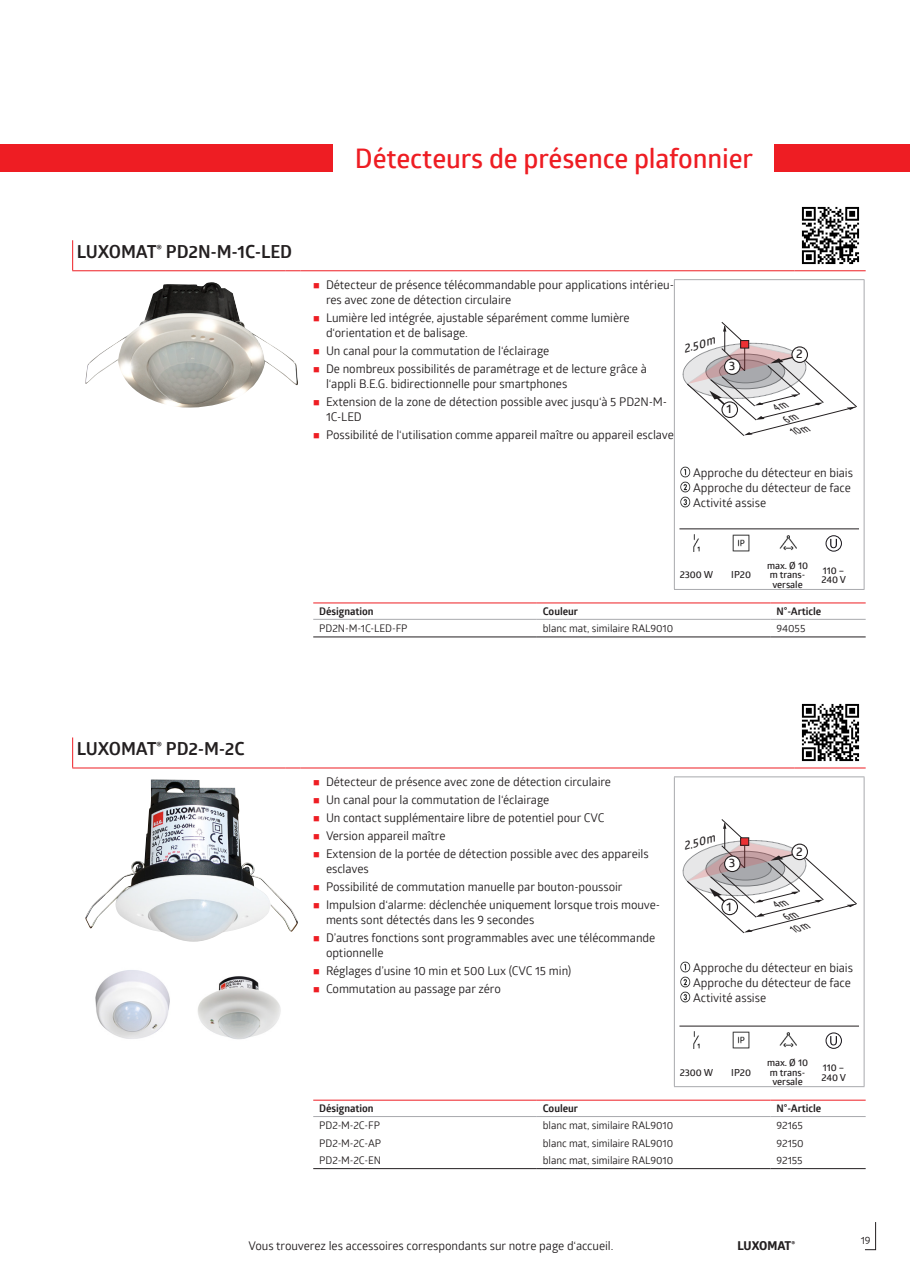
<style>
.page{position:relative;width:910px;height:1280px;background:#fff}
.page>*{position:absolute;margin:0;border:0;box-sizing:border-box;transform-origin:0 0}
.Kolumnentitel_Node_0{font:600 27px "Glober";letter-spacing:-.005em;color:#ee1d23}
.Produkt_Überschrift{font:700 18px "Glober";letter-spacing:-.005em;color:#231f20}
.t1{font:600 12.3px "Glober";color:#231f20}
.MASTER_Glober{font:12px/15px "Glober";letter-spacing:-.005em;color:#231f20}
.Kolumnentitel_Node_0-2{font:700 12px "Globerx";letter-spacing:-.01em;color:#231f20}
.t2{font:italic 600 11.85px "Glober";color:#231f20;scale:.96 1}
.Produkttabelle_Körpe{font:10.5px "Glober";letter-spacing:-.005em;color:#231f20}
.Produkttabelle_Kopfz{font:700 10.5px "Glober";letter-spacing:-.005em;color:#231f20}
.Icon_Values_Condense{font:600 9.75px/9.8px "Glober";letter-spacing:-.005em;color:#231f20}
</style>
<div class="page">
<div style="left:0;top:145px;width:8px;height:27px;background:#ee1d23"></div>
<div style="left:9px;top:145px;width:901px;height:27px;background:#ee1d23"></div>
<svg style="left:865px;top:1222px;width:11px;height:28px"></svg>
<div style="left:334px;top:140px;width:440px;height:36px;background:#fff"></div>
<hr style="left:794px;top:270px;width:72px;height:1px;background:#ee1d23">
<hr style="left:72px;top:240px;width:1px;height:30px;background:#ee1d23">
<hr style="left:72px;top:270px;width:213px;height:1px;background:#ee1d23">
<svg style="left:285px;top:270px;width:15px;height:1px"></svg>
<hr style="left:300px;top:270px;width:494px;height:1px;background:#ee1d23">
<img style="left:801px;top:206px;width:59px;height:59px">
<img style="left:85px;top:282px;width:213px;height:126px">
<hr style="left:674px;top:280px;width:1px;height:309px;background:#a8a9ad">
<hr style="left:674px;top:279px;width:190px;height:1px;background:#a8a9ad">
<hr style="left:864px;top:280px;width:1px;height:309px;background:#a8a9ad">
<hr style="left:674px;top:589px;width:190px;height:1px;background:#a8a9ad">
<svg style="left:680px;top:467px;width:11px;height:40px"></svg>
<hr style="left:679px;top:529px;width:180px;height:1px;background:#231f20">
<img style="left:693px;top:535px;width:7px;height:17px">
<img style="left:733px;top:535px;width:17px;height:17px">
<img style="left:779px;top:535px;width:17px;height:16px">
<div style="left:826px;top:535px;width:16px;height:16px;border:1px solid #17141a;border-radius:50%"></div>
<svg style="left:830px;top:539px;width:7px;height:9px"></svg>
<svg style="left:313px;top:618px;width:552px;height:1px"></svg>
<hr style="left:313px;top:637px;width:224px;height:1px;background:#231f20">
<hr style="left:537px;top:637px;width:233px;height:1px;background:#231f20">
<hr style="left:770px;top:637px;width:96px;height:1px;background:#231f20">
<hr style="left:313px;top:603px;width:224px;height:1px;background:#ee1d23">
<hr style="left:313px;top:619px;width:224px;height:1px;background:#a8a9ad">
<hr style="left:537px;top:619px;width:233px;height:1px;background:#a8a9ad">
<hr style="left:770px;top:619px;width:96px;height:1px;background:#a8a9ad">
<hr style="left:537px;top:603px;width:233px;height:1px;background:#ee1d23">
<hr style="left:770px;top:603px;width:96px;height:1px;background:#ee1d23">
<hr style="left:794px;top:768px;width:72px;height:1px;background:#ee1d23">
<hr style="left:72px;top:737px;width:1px;height:31px;background:#ee1d23">
<hr style="left:72px;top:768px;width:213px;height:1px;background:#ee1d23">
<svg style="left:285px;top:768px;width:15px;height:1px"></svg>
<hr style="left:300px;top:768px;width:494px;height:1px;background:#ee1d23">
<img style="left:801px;top:703px;width:59px;height:59px">
<img style="left:85px;top:779px;width:213px;height:163px">
<img style="left:95px;top:970px;width:75px;height:69px">
<img style="left:197px;top:976px;width:84px;height:64px">
<hr style="left:674px;top:777px;width:1px;height:309px;background:#a8a9ad">
<hr style="left:674px;top:776px;width:190px;height:1px;background:#a8a9ad">
<hr style="left:864px;top:777px;width:1px;height:309px;background:#a8a9ad">
<hr style="left:674px;top:1086px;width:190px;height:1px;background:#a8a9ad">
<svg style="left:680px;top:961px;width:11px;height:41px"></svg>
<hr style="left:679px;top:1026px;width:180px;height:1px;background:#231f20">
<img style="left:693px;top:1032px;width:7px;height:17px">
<img style="left:733px;top:1032px;width:17px;height:17px">
<img style="left:779px;top:1032px;width:17px;height:16px">
<div style="left:826px;top:1032px;width:16px;height:17px;border:1px solid #17141a;border-radius:50%"></div>
<svg style="left:830px;top:1036px;width:7px;height:9px"></svg>
<hr style="left:313px;top:1168px;width:224px;height:1px;background:#231f20">
<hr style="left:537px;top:1168px;width:233px;height:1px;background:#231f20">
<hr style="left:770px;top:1168px;width:96px;height:1px;background:#231f20">
<hr style="left:313px;top:1100px;width:224px;height:1px;background:#ee1d23">
<hr style="left:313px;top:1116px;width:224px;height:1px;background:#a8a9ad">
<hr style="left:537px;top:1116px;width:233px;height:1px;background:#a8a9ad">
<hr style="left:770px;top:1116px;width:96px;height:1px;background:#a8a9ad">
<hr style="left:537px;top:1100px;width:233px;height:1px;background:#ee1d23">
<hr style="left:770px;top:1100px;width:96px;height:1px;background:#ee1d23">
<svg style="left:683px;top:322px;width:174px;height:114px"></svg>
<svg style="left:683px;top:819px;width:174px;height:114px"></svg>
<p class="Produkt_Überschrift" style="left:77px;top:239px;width:217px">LUXOMAT<sup>®</sup> PD2N-M-1C-LED</p>
<p class="Kolumnentitel_Node_0" style="left:355px;top:139px;width:400px">Détecteurs de présence plafonnier</p>
<p class="MASTER_Glober" style="left:326px;top:276px;width:349px">Détecteur de présence télécommandable pour applications intérieu&shy;res avec zone de détection circulaire</p>
<p class="MASTER_Glober" style="left:326px;top:309px;width:305px">Lumière led intégrée, ajustable séparément comme lumière d‘orientation et de balisage.</p>
<p class="MASTER_Glober" style="left:326px;top:342px;width:225px">Un canal pour la commutation de l‘éclairage</p>
<p class="MASTER_Glober" style="left:326px;top:360px;width:322px">De nombreux possibilités de paramétrage et de lecture grâce à l‘appli B.E.G. bidirectionnelle pour smartphones</p>
<p class="MASTER_Glober" style="left:326px;top:393px;width:343px">Extension de la zone de détection possible avec jusqu‘à 5 PD2N-M-<br>1C-LED</p>
<p class="MASTER_Glober" style="left:326px;top:426px;width:349px">Possibilité de l‘utilisation comme appareil maître ou appareil esclave</p>
<p class="t2" style="left:681px;top:341px;width:35px;rotate:-17deg">2.50m</p>
<p class="t1" style="left:729px;top:357px;width:8px">3</p>
<p class="t1" style="left:727px;top:400px;width:7px">1</p>
<p class="t1" style="left:796px;top:345px;width:8px">2</p>
<p class="MASTER_Glober" style="left:693px;top:465px;width:161px">Approche du détecteur en biais</p>
<p class="MASTER_Glober" style="left:693px;top:480px;width:159px">Approche du détecteur de face</p>
<p class="MASTER_Glober" style="left:693px;top:495px;width:75px">Activité assise</p>
<p class="Icon_Values_Condense" style="left:680px;top:570px;width:35px">2300 W</p>
<p class="Icon_Values_Condense" style="left:731px;top:570px;width:21px">IP20</p>
<p class="Icon_Values_Condense" style="left:767px;top:560px;width:42px">max. Ø 10 m trans&shy;versale</p>
<p class="Icon_Values_Condense" style="left:821px;top:565px;width:26px">110 –<br>240 V</p>
<p class="Produkttabelle_Kopfz" style="left:319px;top:604px;width:56px">Désignation</p>
<p class="Produkttabelle_Kopfz" style="left:543px;top:604px;width:37px">Couleur</p>
<p class="Produkttabelle_Kopfz" style="left:776px;top:604px;width:46px">N°-Article</p>
<p class="Produkttabelle_Körpe" style="left:319px;top:621px;width:90px">PD2N-M-1C-LED-FP</p>
<p class="Produkttabelle_Körpe" style="left:543px;top:621px;width:132px">blanc mat, similaire RAL9010</p>
<p class="Produkttabelle_Körpe" style="left:776px;top:621px;width:31px">94055</p>
<p class="Produkt_Überschrift" style="left:77px;top:736px;width:169px">LUXOMAT<sup>®</sup> PD2-M-2C</p>
<p class="MASTER_Glober" style="left:326px;top:774px;width:287px">Détecteur de présence avec zone de détection circulaire</p>
<p class="MASTER_Glober" style="left:326px;top:792px;width:225px">Un canal pour la commutation de l‘éclairage</p>
<p class="MASTER_Glober" style="left:326px;top:810px;width:280px">Un contact supplémentaire libre de potentiel pour CVC</p>
<p class="MASTER_Glober" style="left:326px;top:828px;width:121px">Version appareil maître</p>
<p class="MASTER_Glober" style="left:326px;top:846px;width:324px">Extension de la portée de détection possible avec des appareils esclaves</p>
<p class="MASTER_Glober" style="left:326px;top:879px;width:298px">Possibilité de commutation manuelle par bouton-poussoir</p>
<p class="MASTER_Glober" style="left:326px;top:897px;width:336px">Impulsion d‘alarme: déclenchée uniquement lorsque trois mouve&shy;ments sont détectés dans les 9 secondes</p>
<p class="MASTER_Glober" style="left:326px;top:930px;width:331px">D’autres fonctions sont programmables avec une télécommande optionnelle</p>
<p class="MASTER_Glober" style="left:326px;top:963px;width:247px">Réglages d’usine 10 min et 500 Lux (CVC 15 min)</p>
<p class="MASTER_Glober" style="left:326px;top:981px;width:176px">Commutation au passage par zéro</p>
<p class="t2" style="left:681px;top:838px;width:35px;rotate:-17deg">2.50m</p>
<p class="t1" style="left:729px;top:854px;width:8px">3</p>
<p class="t1" style="left:727px;top:897px;width:7px">1</p>
<p class="t1" style="left:796px;top:842px;width:8px">2</p>
<p class="MASTER_Glober" style="left:693px;top:960px;width:161px">Approche du détecteur en biais</p>
<p class="MASTER_Glober" style="left:693px;top:975px;width:159px">Approche du détecteur de face</p>
<p class="MASTER_Glober" style="left:693px;top:990px;width:75px">Activité assise</p>
<p class="Icon_Values_Condense" style="left:680px;top:1067px;width:35px">2300 W</p>
<p class="Icon_Values_Condense" style="left:731px;top:1067px;width:21px">IP20</p>
<p class="Icon_Values_Condense" style="left:767px;top:1057px;width:42px">max. Ø 10 m trans&shy;versale</p>
<p class="Icon_Values_Condense" style="left:821px;top:1062px;width:26px">110 –<br>240 V</p>
<p class="Produkttabelle_Kopfz" style="left:319px;top:1101px;width:56px">Désignation</p>
<p class="Produkttabelle_Kopfz" style="left:543px;top:1101px;width:37px">Couleur</p>
<p class="Produkttabelle_Kopfz" style="left:776px;top:1101px;width:46px">N°-Article</p>
<p class="Produkttabelle_Körpe" style="left:319px;top:1118px;width:62px">PD2-M-2C-FP</p>
<p class="Produkttabelle_Körpe" style="left:543px;top:1118px;width:132px">blanc mat, similaire RAL9010</p>
<p class="Produkttabelle_Körpe" style="left:776px;top:1118px;width:28px">92165</p>
<p class="Produkttabelle_Körpe" style="left:319px;top:1135px;width:63px">PD2-M-2C-AP</p>
<p class="Produkttabelle_Körpe" style="left:543px;top:1135px;width:132px">blanc mat, similaire RAL9010</p>
<p class="Produkttabelle_Körpe" style="left:776px;top:1135px;width:29px">92150</p>
<p class="Produkttabelle_Körpe" style="left:319px;top:1153px;width:63px">PD2-M-2C-EN</p>
<p class="Produkttabelle_Körpe" style="left:543px;top:1153px;width:132px">blanc mat, similaire RAL9010</p>
<p class="Produkttabelle_Körpe" style="left:776px;top:1153px;width:28px">92155</p>
<p class="MASTER_Glober" style="left:249px;top:1238px;width:366px">Vous trouverez les accessoires correspondants sur notre page d‘accueil.</p>
<p class="Kolumnentitel_Node_0-2" style="left:737px;top:1237px;width:59px">LUXOMAT<sup>®</sup></p>
<p class="Produkttabelle_Körpe" style="left:861px;top:1233px;width:11px">19</p>
</div>
